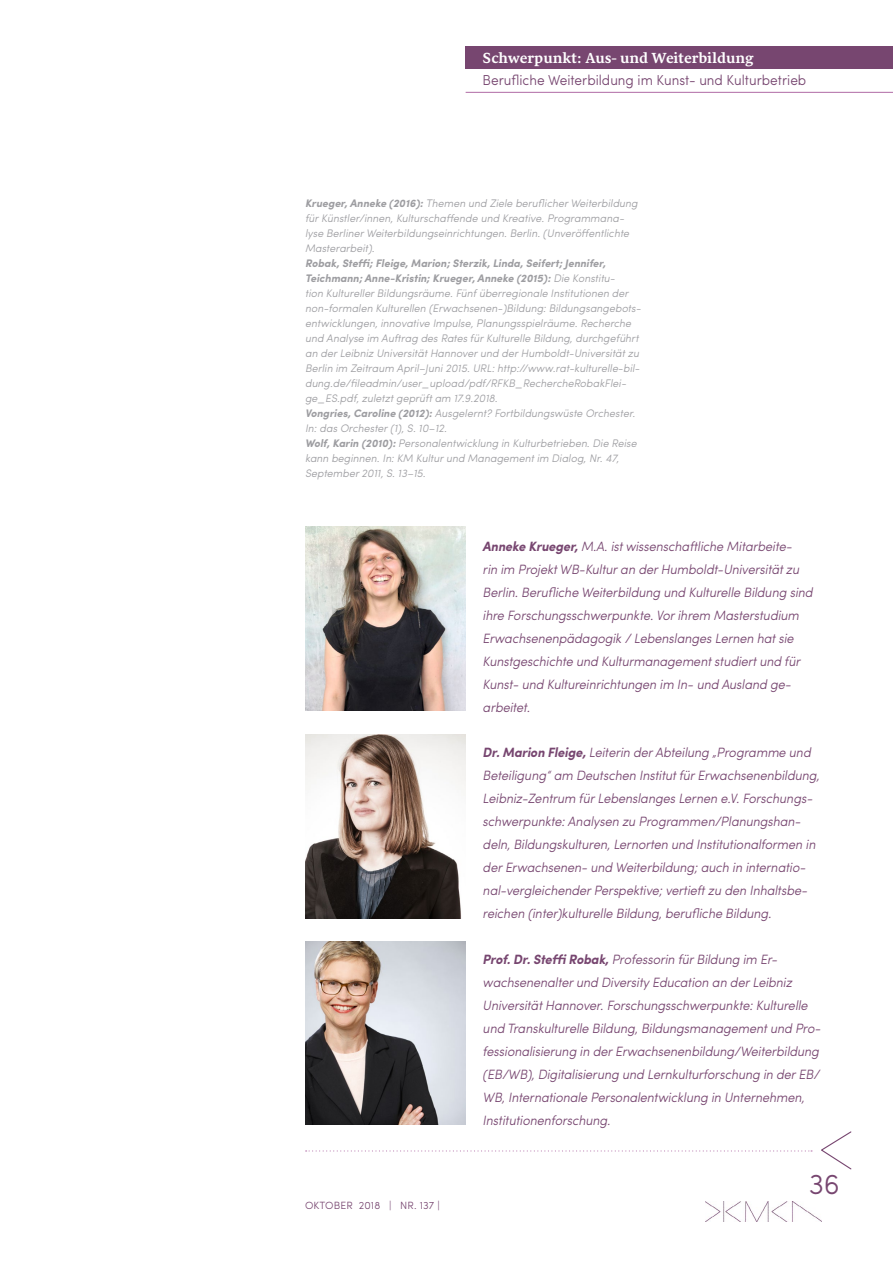
<style>
.page{position:relative;width:893px;height:1263px;background:#fff}
.page>*{position:absolute;margin:0;border:0;box-sizing:border-box;transform-origin:0 0}
.t1{font:300 28.5px "Sofia Pro";color:#774670}
.t2{font:700 15px "Sirba";color:#fff}
.t3{font:300 14.4px "Sofia Pro";color:#774670;scale:.95 1}
.t4{font:italic 300 13.5px/23px "Sofia Pro";letter-spacing:-.01em;color:#774670;scale:.95 1}
.t5{font:italic 300 10.95px/15px "Sofia Pro";color:#9d9da1}
.t6{font:300 10.5px "Sofia Pro";letter-spacing:.01em;color:#774670}
.s1{font-weight:700}
.s2{font-size:14.4px}
</style>
<div class="page">
<img style="left:705px;top:1201px;width:116px;height:20px">
<img style="left:305px;top:527px;width:161px;height:183px">
<img style="left:305px;top:734px;width:161px;height:184px">
<svg style="left:821px;top:1131px;width:31px;height:39px"></svg>
<img style="left:305px;top:941px;width:161px;height:184px">
<svg style="left:306px;top:1150px;width:506px;height:1px"></svg>
<div style="left:466px;top:46px;width:427px;height:23px;background:#774670"></div>
<hr style="left:466px;top:92px;width:427px;height:1px;background:#b87baf">
<p class="t2" style="left:483px;top:46px;width:273px">Schwerpunkt: Aus- und Weiterbildung</p>
<p class="t3" style="left:483px;top:69px;width:342px">Berufliche Weiterbildung im Kunst- und Kulturbetrieb</p>
<p class="t5" style="left:305px;top:195px;width:334px"><span class="s1">Krueger, Anneke (2016):</span> Themen und Ziele beruflicher Weiterbildung für Künstler/innen, Kulturschaffende und Kreative. Programmana&shy;lyse Berliner Weiterbildungseinrichtungen. Berlin. (Unveröffentlichte Masterarbeit).</p>
<p class="t5" style="left:305px;top:255px;width:337px"><span class="s1">Robak, Steffi; Fleige, Marion; Sterzik, Linda, Seifert; Jennifer, Teichmann; Anne-Kristin; Krueger, Anneke (2015):</span> Die Konstitu-<br>tion Kultureller Bildungsräume. Fünf überregionale Institutionen der non-formalen Kulturellen (Erwachsenen-)Bildung: Bildungsangebots&shy;entwicklungen, innovative Impulse, Planungsspielräume. Recherche und Analyse im Auftrag des Rates für Kulturelle Bildung, durchgeführt an der Leibniz Universität Hannover und der Humboldt-Universität zu Berlin im Zeitraum April–Juni 2015. URL: http://www.rat-kulturelle-bil&shy;dung.de/fileadmin/user_upload/pdf/RFKB_RechercheRobakFlei&shy;ge_ES.pdf, zuletzt geprüft am 17.9.2018.<br><span class="s1">Vongries, Caroline (2012):</span> Ausgelernt? Fortbildungswüste Orchester.<br>In: das Orchester (1), S. 10–12.<br><span class="s1">Wolf, Karin (2010):</span> Personalentwicklung in Kulturbetrieben. Die Reise kann beginnen. In: KM Kultur und Management im Dialog, Nr. 47, September 2011, S. 13–15.</p>
<p class="t4" style="left:483px;top:534px;width:349px"><span class="s1">Anneke Krueger,</span> M.A. ist wissenschaftliche Mitarbeite-<br>rin im Projekt WB-Kultur an der Humboldt-Universität zu Berlin. Berufliche Weiterbildung und Kulturelle Bildung sind ihre Forschungsschwerpunkte. Vor ihrem Masterstudium Erwachsenenpädagogik / Lebenslanges Lernen hat sie Kunstgeschichte und Kulturmanagement studiert und für Kunst- und Kultureinrichtungen im In- und Ausland ge&shy;arbeitet.</p>
<p class="t4" style="left:483px;top:740px;width:356px"><span class="s1">Dr. Marion Fleige,</span> Leiterin der Abteilung „Programme und Beteiligung“ am Deutschen Institut für Erwachsenenbildung, Leibniz-Zentrum für Lebenslanges Lernen e.V. Forschungs&shy;schwerpunkte: Analysen zu Programmen/Planungshan&shy;deln, Bildungskulturen, Lernorten und Institutionalformen in der Erwachsenen- und Weiterbildung; auch in internatio&shy;nal-vergleichender Perspektive; vertieft zu den Inhaltsbe&shy;reichen (inter)kulturelle Bildung, berufliche Bildung<span class="s2">.</span></p>
<p class="t4" style="left:483px;top:947px;width:357px"><span class="s1">Prof. Dr. Steffi Robak,</span> Professorin für Bildung im Er&shy;wachsenenalter und Diversity Education an der Leibniz Universität Hannover. Forschungsschwerpunkte: Kulturelle und Transkulturelle Bildung, Bildungsmanagement und Pro&shy;fessionalisierung in der Erwachsenenbildung/Weiterbildung (EB/WB), Digitalisierung und Lernkulturforschung in der EB/ WB, Internationale Personalentwicklung in Unternehmen, Institutionenforschung.</p>
<p class="t6" style="left:305px;top:1197px;width:136px">OKTOBER 2018 | NR. 137 |</p>
<h1 class="t1" style="left:809px;top:1163px;width:33px">36</h1>
</div>
